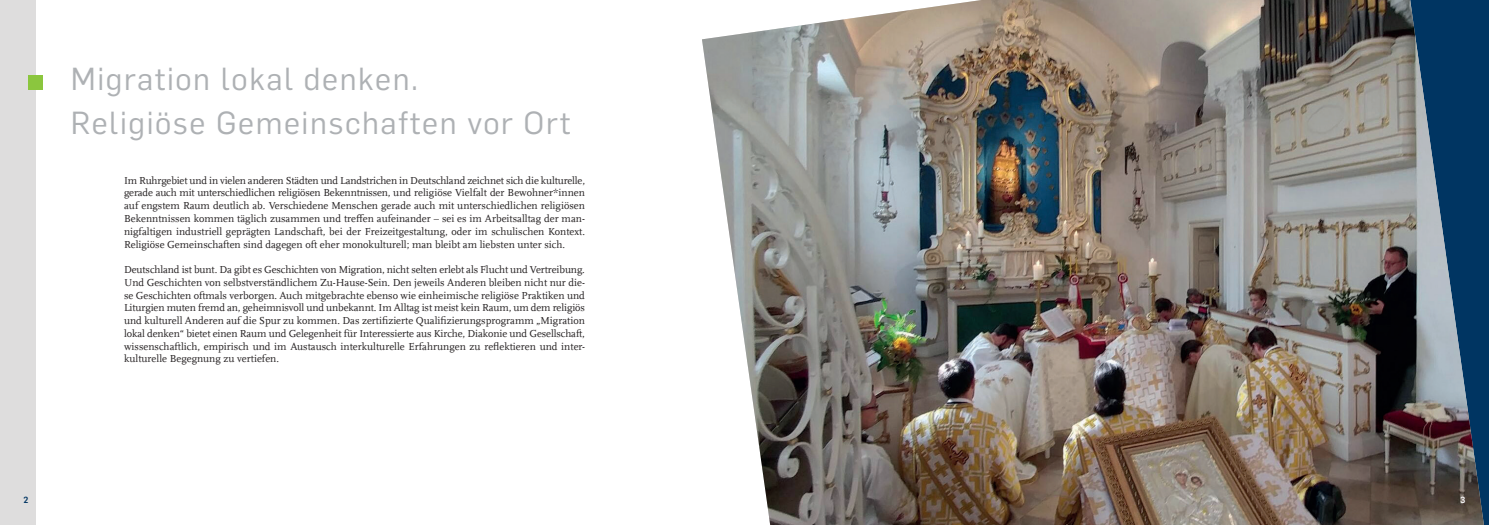
<style>
.page{position:relative;width:1489px;height:525px;background:#fff}
.page>*{position:absolute;margin:0;border:0;box-sizing:border-box;transform-origin:0 0}
.t1{font:31.25px/43.5px "Rub Flama";letter-spacing:.05em;color:#aeb1b4}
.t2{font:10.62px/12.8px "RUB Scala TZ";color:#231f20;text-align:justify}
.t3{font:700 8.75px "Rub Flama";color:#003562}
.t4{font:700 8.75px "Rub Flama";color:#fff}
</style>
<div class="page">
<div style="left:1376px;top:0;width:112px;height:524px;background:#003562"></div>
<img style="left:702px;top:0;width:781px;height:524px">
<div style="left:0;top:0;width:35px;height:524px;background:#dedddd"></div>
<div style="left:28px;top:75px;width:15px;height:14px;background:#8bc63e"></div>
<h1 class="t1" style="left:71px;top:55px;width:501px">Migration lokal denken.<br>Religiöse Gemeinschaften vor Ort</h1>
<p class="t2" style="left:124px;top:173px;width:462px">Im Ruhrgebiet und in vielen anderen Städten und Landstrichen in Deutschland zeichnet sich die kulturelle, gerade auch mit unterschiedlichen religiösen Bekenntnissen, und religiöse Vielfalt der Bewohner*innen auf engstem Raum deutlich ab. Verschiedene Menschen gerade auch mit unterschiedlichen religiösen Bekenntnissen kommen täglich zusammen und treffen aufeinander – sei es im Arbeitsalltag der man&shy;nigfaltigen industriell geprägten Landschaft, bei der Freizeitgestaltung, oder im schulischen Kontext.<br>Religiöse Gemeinschaften sind dagegen oft eher monokulturell; man bleibt am liebsten unter sich.</p>
<p class="t2" style="left:124px;top:262px;width:462px">Deutschland ist bunt. Da gibt es Geschichten von Migration, nicht selten erlebt als Flucht und Vertreibung.<br>Und Geschichten von selbstverständlichem Zu-Hause-Sein. Den jeweils Anderen bleiben nicht nur die&shy;se Geschichten oftmals verborgen. Auch mitgebrachte ebenso wie einheimische religiöse Praktiken und Liturgien muten fremd an, geheimnisvoll und unbekannt. Im Alltag ist meist kein Raum, um dem religiös und kulturell Anderen auf die Spur zu kommen. Das zertifizierte Qualifizierungsprogramm „Migration lokal denken“ bietet einen Raum und Gelegenheit für Interessierte aus Kirche, Diakonie und Gesellschaft, wissenschaftlich, empirisch und im Austausch interkulturelle Erfahrungen zu reflektieren und inter&shy;kulturelle Begegnung zu vertiefen.</p>
<p class="t3" style="left:23px;top:493px;width:6px">2</p>
<p class="t4" style="left:1460px;top:493px;width:6px">3</p>
</div>
